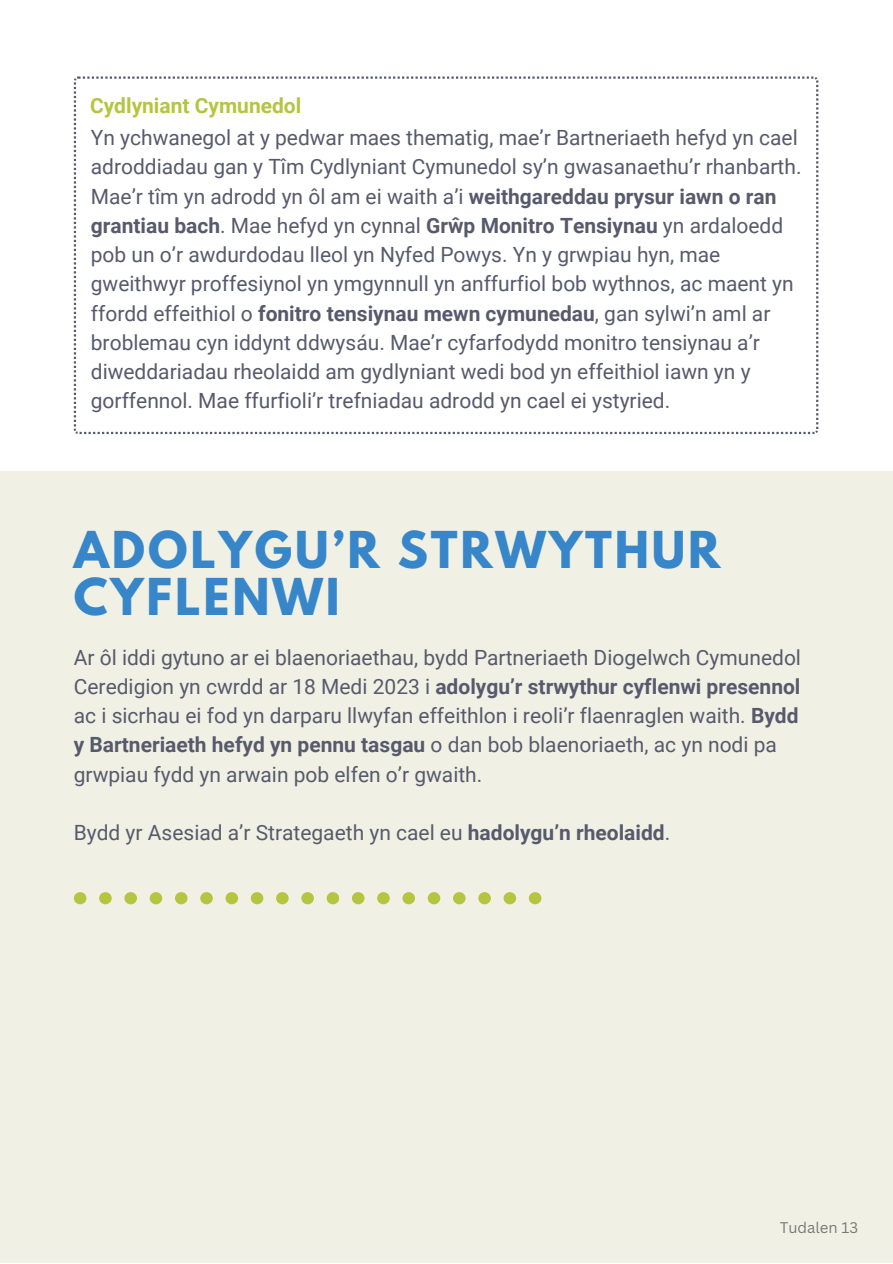
<style>
.page{position:relative;width:893px;height:1264px;background:#fff}
.page>*{position:absolute;margin:0;border:0;box-sizing:border-box;transform-origin:0 0}
.t1{font:700 45px/47.2px "League Spartan";letter-spacing:.065em;color:#3686c9}
.t2{font:21px/29.2px "Roboto";color:#575a6c}
.t3{font:700 21px "Roboto";color:#b4c540}
.t4{font:15px "Canva Sans";color:#000}
.s1{font-weight:700}
</style>
<div class="page">
<div style="left:0;top:471px;width:892px;height:791px;background:#f0f1e4"></div>
<svg style="left:74px;top:76px;width:744px;height:358px"></svg>
<div style="left:200px;top:892px;width:13px;height:12px;background:#b4c540;border-radius:50%"></div>
<div style="left:225px;top:892px;width:13px;height:12px;background:#b4c540;border-radius:50%"></div>
<div style="left:175px;top:892px;width:12px;height:12px;background:#b4c540;border-radius:50%"></div>
<div style="left:276px;top:892px;width:12px;height:12px;background:#b4c540;border-radius:50%"></div>
<svg style="left:74px;top:892px;width:12px;height:12px"></svg>
<div style="left:301px;top:892px;width:13px;height:12px;background:#b4c540;border-radius:50%"></div>
<div style="left:99px;top:892px;width:13px;height:12px;background:#b4c540;border-radius:50%"></div>
<div style="left:124px;top:892px;width:13px;height:12px;background:#b4c540;border-radius:50%"></div>
<div style="left:150px;top:892px;width:12px;height:12px;background:#b4c540;border-radius:50%"></div>
<div style="left:251px;top:892px;width:12px;height:12px;background:#b4c540;border-radius:50%"></div>
<div style="left:453px;top:892px;width:12px;height:12px;background:#b4c540;border-radius:50%"></div>
<div style="left:478px;top:892px;width:13px;height:12px;background:#b4c540;border-radius:50%"></div>
<div style="left:503px;top:892px;width:13px;height:12px;background:#b4c540;border-radius:50%"></div>
<div style="left:529px;top:892px;width:12px;height:12px;background:#b4c540;border-radius:50%"></div>
<div style="left:427px;top:892px;width:13px;height:12px;background:#b4c540;border-radius:50%"></div>
<div style="left:352px;top:892px;width:12px;height:12px;background:#b4c540;border-radius:50%"></div>
<div style="left:377px;top:892px;width:13px;height:12px;background:#b4c540;border-radius:50%"></div>
<div style="left:326px;top:892px;width:13px;height:12px;background:#b4c540;border-radius:50%"></div>
<div style="left:402px;top:892px;width:13px;height:12px;background:#b4c540;border-radius:50%"></div>
<p class="t3" style="left:90px;top:94px;width:213px">Cydlyniant Cymunedol</p>
<p class="t2" style="left:91px;top:123px;width:712px">Yn ychwanegol at y pedwar maes thematig, mae’r Bartneriaeth hefyd yn cael adroddiadau gan y Tîm Cydlyniant Cymunedol sy’n gwasanaethu’r rhanbarth.<br>Mae’r tîm yn adrodd yn ôl am ei waith a’i <span class="s1">weithgareddau prysur iawn o ran grantiau bach</span>. Mae hefyd yn cynnal <span class="s1">Grŵp Monitro Tensiynau</span> yn ardaloedd pob un o’r awdurdodau lleol yn Nyfed Powys. Yn y grwpiau hyn, mae gweithwyr proffesiynol yn ymgynnull yn anffurfiol bob wythnos, ac maent yn ffordd effeithiol o <span class="s1">fonitro tensiynau mewn cymunedau</span>, gan sylwi’n aml ar broblemau cyn iddynt ddwysáu. Mae’r cyfarfodydd monitro tensiynau a’r diweddariadau rheolaidd am gydlyniant wedi bod yn effeithiol iawn yn y gorffennol. Mae ffurfioli’r trefniadau adrodd yn cael ei ystyried.</p>
<p class="t1" style="left:74px;top:532px;width:648px">ADOLYGU’R STRWYTHUR<br>CYFLENWI</p>
<p class="t2" style="left:74px;top:643px;width:728px">Ar ôl iddi gytuno ar ei blaenoriaethau, bydd Partneriaeth Diogelwch Cymunedol Ceredigion yn cwrdd ar 18 Medi 2023 i <span class="s1">adolygu’r strwythur cyflenwi presennol </span>ac i sicrhau ei fod yn darparu llwyfan effeithlon i reoli’r flaenraglen waith. <span class="s1">Bydd y Bartneriaeth hefyd yn pennu tasgau</span> o dan bob blaenoriaeth, ac yn nodi pa grwpiau fydd yn arwain pob elfen o’r gwaith.</p>
<p class="t2" style="left:74px;top:818px;width:598px">Bydd yr Asesiad a’r Strategaeth yn cael eu <span class="s1">hadolygu’n rheolaidd</span>.</p>
<p class="t4" style="left:779px;top:1217px;width:80px">Tudalen 13</p>
</div>
